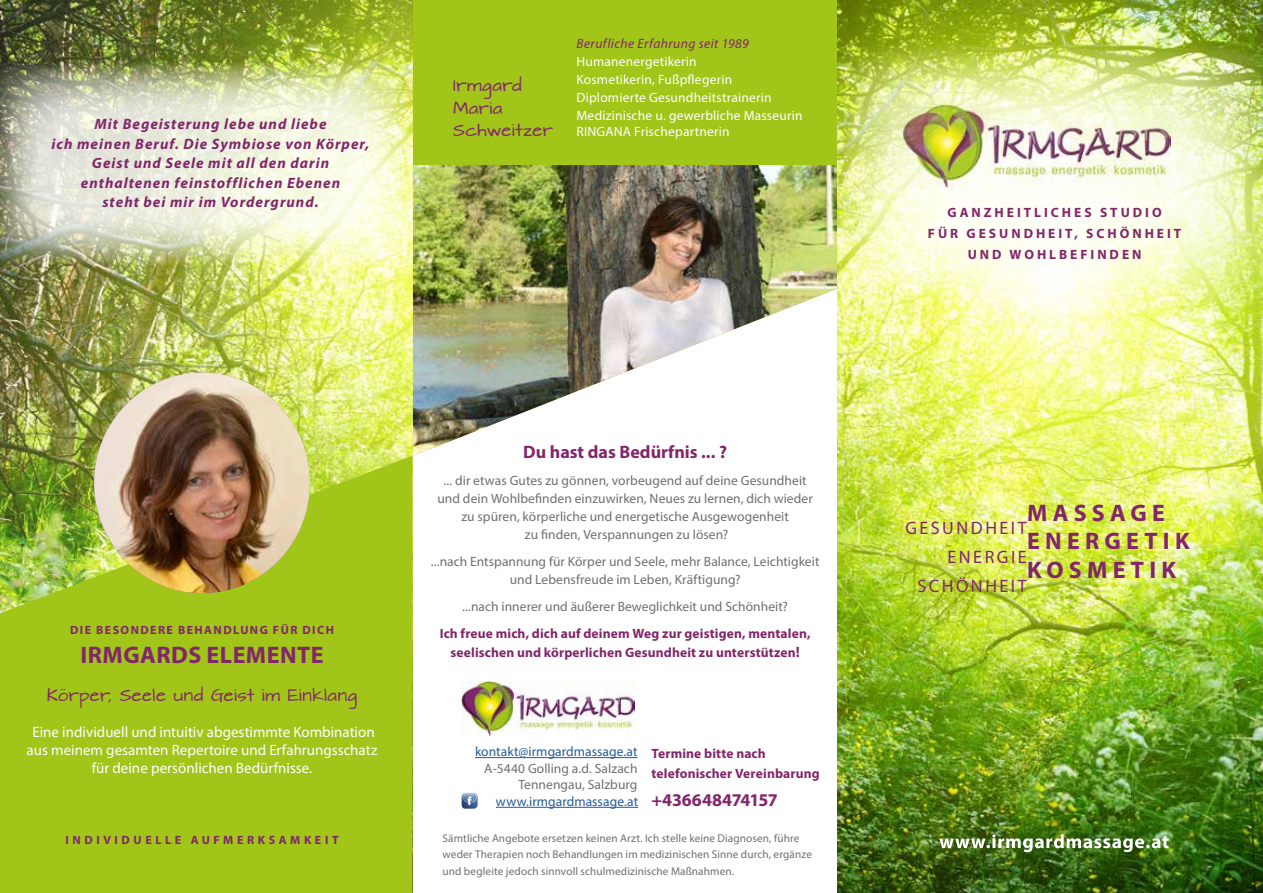
<style>
.page{position:relative;width:1263px;height:893px;background:#fff}
.page>*{position:absolute;margin:0;border:0;box-sizing:border-box;transform-origin:0 0}
.t1{font:700 24px/28.8px "Myriad Pro";letter-spacing:.215em;color:#82266a}
.t2{font:700 24px "Myriad Pro";letter-spacing:.02em;color:#82266a}
.t3{font:18px/28.8px "Myriad Pro";letter-spacing:.14em;color:#82266a;text-align:right}
.t4{font:700 18px "Myriad Pro";color:#82266a}
.t5{font:italic 700 15px/19.5px "Myriad Pro";letter-spacing:.07em;color:#82266a;text-align:center}
.t6{font:15px/18px "Myriad Pro";color:#fff;text-align:center}
.t7{font:15px/22.5px "Architects Daughter";letter-spacing:.015em;color:#82266a}
.t8{font:13.5px/18px "Myriad Pro";letter-spacing:.005em;color:#706f6f;text-align:center}
.t9{font:700 13.5px/19.5px "Myriad Pro";letter-spacing:.015em;color:#82266a;text-align:center}
.t10{font:13.5px/18px "Myriad Pro";letter-spacing:.015em;color:#fff}
.t11{font:13.5px "Myriad Pro";color:#275b9b}
.t12{font:700 13.5px/21px "Myriad Pro";letter-spacing:.22em;color:#82266a;text-align:center}
.t13{font:italic 13.5px "Myriad Pro";letter-spacing:.035em;color:#82266a}
.t14{font:700 12px "Myriad Pro";letter-spacing:.12em;color:#82266a}
.t15{font:700 12px "Myriad Pro";letter-spacing:.3em;color:#82266a}
.t16{font:11.25px/16.5px "Myriad Pro";letter-spacing:.01em;color:#706f6f}
.s1{font-size:15px}
.s2{font-weight:700;font-size:18px;color:#82266a}
</style>
<div class="page">
<div style="left:412px;top:0;width:426px;height:165px;background:#a1c518"></div>
<img style="left:412px;top:165px;width:426px;height:291px">
<img style="left:0;top:0;width:412px;height:456px">
<svg style="left:0;top:456px;width:412px;height:437px;background:#9ec21b"></svg>
<img style="left:838px;top:0;width:425px;height:893px">
<svg style="left:838px;top:45px;width:425px;height:263px"></svg>
<img style="left:903px;top:104px;width:267px;height:83px">
<img style="left:939px;top:834px;width:229px;height:18px">
<img style="left:94px;top:372px;width:216px;height:221px">
<img style="left:0;top:62px;width:408px;height:203px">
<div style="left:468px;top:56px;width:296px;height:92px;background:#a1c518"></div>
<img style="left:462px;top:681px;width:173px;height:54px">
<hr style="left:475px;top:757px;width:162px;height:1px;background:#275b9b">
<img style="left:461px;top:794px;width:17px;height:15px">
<img style="left:462px;top:793px;width:14px;height:9px">
<svg style="left:468px;top:796px;width:8px;height:8px"></svg>
<hr style="left:496px;top:807px;width:142px;height:1px;background:#275b9b">
<p class="t5" style="left:52px;top:114px;width:319px">Mit Begeisterung lebe und liebe<br>ich meinen Beruf. Die Symbiose von Körper, Geist und Seele mit all den darin enthaltenen feinstofflichen Ebenen<br>steht bei mir im Vordergrund.</p>
<p class="t7" style="left:453px;top:75px;width:102px">Irmgard<br>Maria<br>Schweitzer</p>
<p class="t13" style="left:576px;top:35px;width:174px">Berufliche Erfahrung seit 1989</p>
<p class="t10" style="left:576px;top:52px;width:228px">Humanenergetikerin<br>Kosmetikerin, Fußpflegerin<br>Diplomierte Gesundheitstrainerin<br>Medizinische u. gewerbliche Masseurin</p>
<p class="t10" style="left:576px;top:123px;width:154px">RINGANA Frischepartnerin</p>
<p class="t14" style="left:70px;top:622px;width:265px">DIE BESONDERE BEHANDLUNG FÜR DICH</p>
<h1 class="t2" style="left:81px;top:639px;width:244px">IRMGARDS ELEMENTE</h1>
<p class="t7" style="left:47px;top:685px;width:312px">Körper, Seele und Geist im Einklang</p>
<p class="t6" style="left:27px;top:723px;width:352px">Eine individuell und intuitiv abgestimmte Kombination aus meinem gesamten Repertoire und Erfahrungsschatz für deine persönlichen Bedürfnisse.</p>
<p class="t15" style="left:66px;top:832px;width:275px">INDIVIDUELLE AUFMERKSAMKEIT</p>
<h2 class="t4" style="left:523px;top:440px;width:205px">Du hast das Bedürfnis ... ?</h2>
<p class="t8" style="left:437px;top:471px;width:377px">... dir etwas Gutes zu gönnen, vorbeugend auf deine Gesundheit und dein Wohlbefinden einzuwirken, Neues zu lernen, dich wieder zu spüren, körperliche und energetische Ausgewogenheit<br>zu finden, Verspannungen zu lösen?</p>
<p class="t8" style="left:431px;top:552px;width:390px">...nach Entspannung für Körper und Seele, mehr Balance, Leichtigkeit und Lebensfreude im Leben, Kräftigung?</p>
<p class="t8" style="left:462px;top:597px;width:327px">...nach innerer und äußerer Beweglichkeit und Schönheit?</p>
<p class="t9" style="left:440px;top:623px;width:372px">Ich freue mich, dich auf deinem Weg zur geistigen, mentalen, seelischen und körperlichen Gesundheit zu unterstützen<span class="s1">!</span></p>
<p class="t11" style="left:475px;top:743px;width:164px">kontakt@irmgardmassage.at</p>
<p class="t8" style="left:484px;top:760px;width:155px;line-height:16.5px;text-align:right">A-5440 Golling a.d. Salzach<br>Tennengau, Salzburg</p>
<p class="t9" style="left:651px;top:743px;width:170px;text-align:left">Termine bitte nach telefonischer Vereinbarung</p>
<p class="t11" style="left:496px;top:793px;width:283px">www.irmgardmassage.at <span class="s2">+436648474157</span></p>
<p class="t16" style="left:442px;top:830px;width:371px">Sämtliche Angebote ersetzen keinen Arzt. Ich stelle keine Diagnosen, führe weder Therapien noch Behandlungen im medizinischen Sinne durch, ergänze und begleite jedoch sinnvoll schulmedizinische Maßnahmen.</p>
<p class="t12" style="left:928px;top:202px;width:255px">GANZHEITLICHES STUDIO<br>FÜR GESUNDHEIT, SCHÖNHEIT<br>UND WOHLBEFINDEN</p>
<h1 class="t1" style="left:1027px;top:497px;width:164px">MASSAGE<br>ENERGETIK<br>KOSMETIK</h1>
<h2 class="t3" style="left:905px;top:513px;width:123px">GESUNDHEIT<br>ENERGIE<br>SCHÖNHEIT</h2>
</div>
